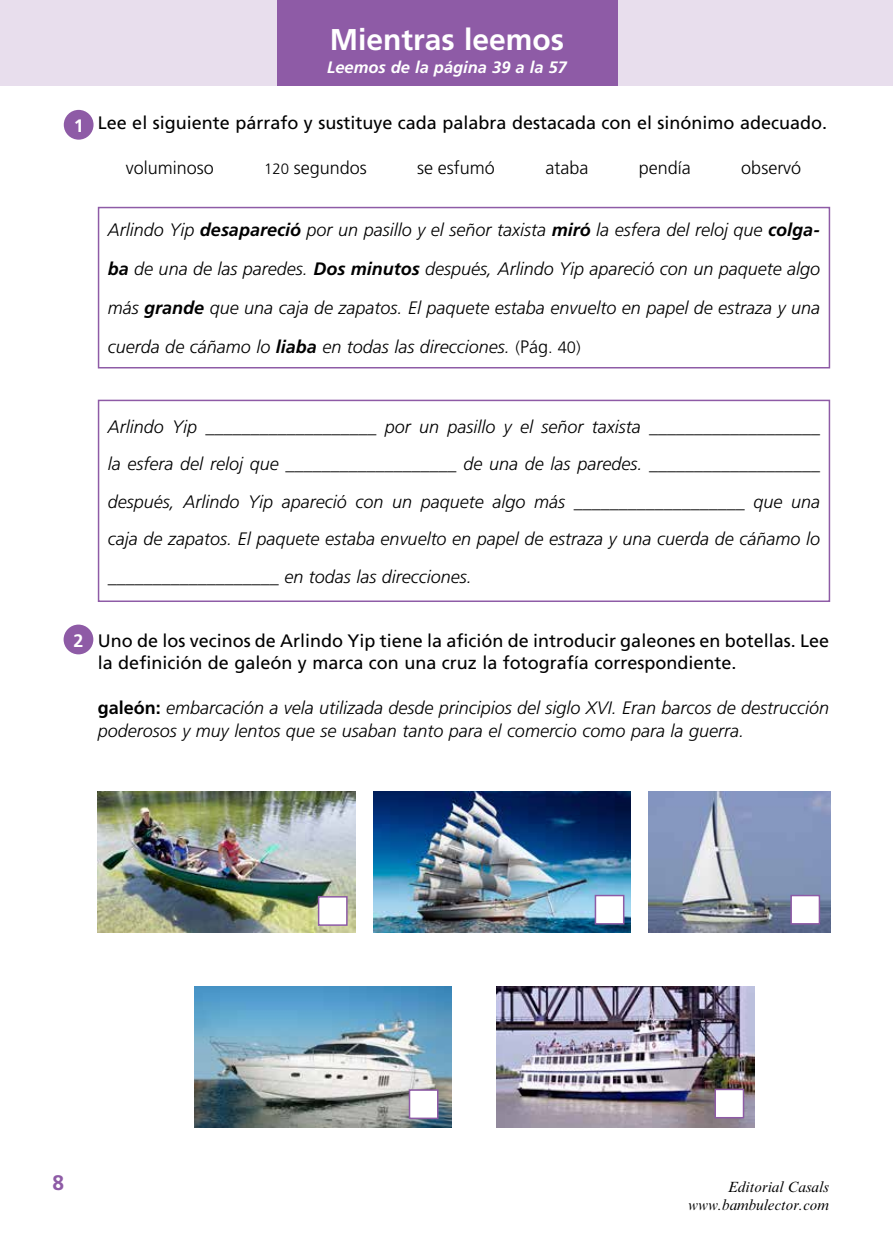
<style>
.page{position:relative;width:893px;height:1234px;background:#fff}
.page>*{position:absolute;margin:0;border:0;box-sizing:border-box;transform-origin:0 0}
.t1{font:700 30px "Frutiger";color:#fff}
.t2{font:700 21px "Frutiger";color:#8e5ba6}
.t3{font:italic 300 18px/37.5px "Frutiger LT Std";color:#000;text-align:justify}
.t4{font:18px/22.5px "Frutiger LT Std";color:#000}
.t5{font:300 18px "Frutiger LT Std";color:#000}
.t6{font:700 18px "Frutiger";color:#fff}
.t7{font:italic 700 16.5px "Frutiger";color:#fff}
.t8{font:italic 15px/18px "Times New Roman MT Std";color:#000;text-align:right}
.s1{font-size:15px}
.s2{font-weight:700}
.s3{font-style:normal;font-size:16.5px}
.s4{font-style:normal}
.s5{font-weight:700;font-style:normal}
</style>
<div class="page">
<div style="left:0;top:0;width:893px;height:85px;background:#e8deed"></div>
<div style="left:64px;top:110px;width:30px;height:30px;background:#8e5ba6;border-radius:50%"></div>
<div style="left:64px;top:624px;width:29px;height:30px;background:#8e5ba6;border-radius:50%"></div>
<div style="left:277px;top:0;width:340px;height:85px;background:#8e5ba6"></div>
<div style="left:98px;top:207px;width:732px;height:161px;border:2px solid #8e5ba6"></div>
<div style="left:98px;top:399px;width:732px;height:203px;border:2px solid #8e5ba6"></div>
<img style="left:98px;top:791px;width:257px;height:141px">
<img style="left:373px;top:791px;width:257px;height:141px">
<img style="left:194px;top:986px;width:257px;height:141px">
<img style="left:497px;top:986px;width:257px;height:141px">
<img style="left:648px;top:791px;width:182px;height:140px">
<div style="left:318px;top:895px;width:30px;height:30px;background:#fff;border:2px solid #8e5ba6"></div>
<div style="left:595px;top:894px;width:29px;height:30px;background:#fff;border:2px solid #8e5ba6"></div>
<div style="left:790px;top:894px;width:30px;height:30px;background:#fff;border:2px solid #8e5ba6"></div>
<div style="left:714px;top:1088px;width:30px;height:30px;background:#fff;border:2px solid #8e5ba6"></div>
<div style="left:409px;top:1089px;width:29px;height:29px;background:#fff;border:2px solid #8e5ba6"></div>
<p class="t6" style="left:74px;top:115px;width:12px">1</p>
<h1 class="t1" style="left:330px;top:22px;width:236px">Mientras leemos</h1>
<p class="t7" style="left:327px;top:57px;width:241px">Leemos de la página 39 a la 57</p>
<p class="t4" style="left:98px;top:111px;width:731px">Lee el siguiente párrafo y sustituye cada palabra destacada con el sinónimo adecuado.</p>
<p class="t5" style="left:126px;top:157px;width:90px">voluminoso</p>
<p class="t5" style="left:264px;top:157px;width:104px"><span class="s1">120</span> segundos</p>
<p class="t5" style="left:417px;top:157px;width:79px">se esfumó</p>
<p class="t5" style="left:545px;top:157px;width:45px">ataba</p>
<p class="t5" style="left:639px;top:157px;width:54px">pendía</p>
<p class="t5" style="left:741px;top:157px;width:62px">observó</p>
<p class="t3" style="left:108px;top:210px;width:714px;line-height:39px">Arlindo Yip <span class="s2">desapareció</span> por un pasillo y el señor taxista <span class="s2">miró</span> la esfera del reloj que <span class="s2">colga&shy;ba</span> de una de las paredes. <span class="s2">Dos minutos</span> después, Arlindo Yip apareció con un paquete algo más <span class="s2">grande</span> que una caja de zapatos. El paquete estaba envuelto en papel de estraza y una cuerda de cáñamo lo <span class="s2">liaba</span> en todas las direcciones. <span class="s3">(</span><span class="s4">Pág</span><span class="s3">. 40)</span></p>
<p class="t3" style="left:108px;top:407px;width:714px">Arlindo Yip ___________________ por un pasillo y el señor taxista ___________________ la esfera del reloj que ___________________ de una de las paredes. ___________________ después, Arlindo Yip apareció con un paquete algo más ___________________ que una caja de zapatos. El paquete estaba envuelto en papel de estraza y una cuerda de cáñamo lo ___________________ en todas las direcciones.</p>
<p class="t6" style="left:74px;top:629px;width:12px">2</p>
<p class="t4" style="left:98px;top:629px;width:733px">Uno de los vecinos de Arlindo Yip tiene la afición de introducir galeones en botellas. Lee la definición de galeón y marca con una cruz la fotografía correspondiente.</p>
<p class="t3" style="left:98px;top:697px;width:733px;line-height:22.5px"><span class="s5">galeón:</span> embarcación a vela utilizada desde principios del siglo XVI. Eran barcos de destrucción poderosos y muy lentos que se usaban tanto para el comercio como para la guerra.</p>
<p class="t2" style="left:52px;top:1170px;width:13px">8</p>
<p class="t8" style="left:688px;top:1177px;width:142px">Editorial Casals www.bambulector.com</p>
</div>
